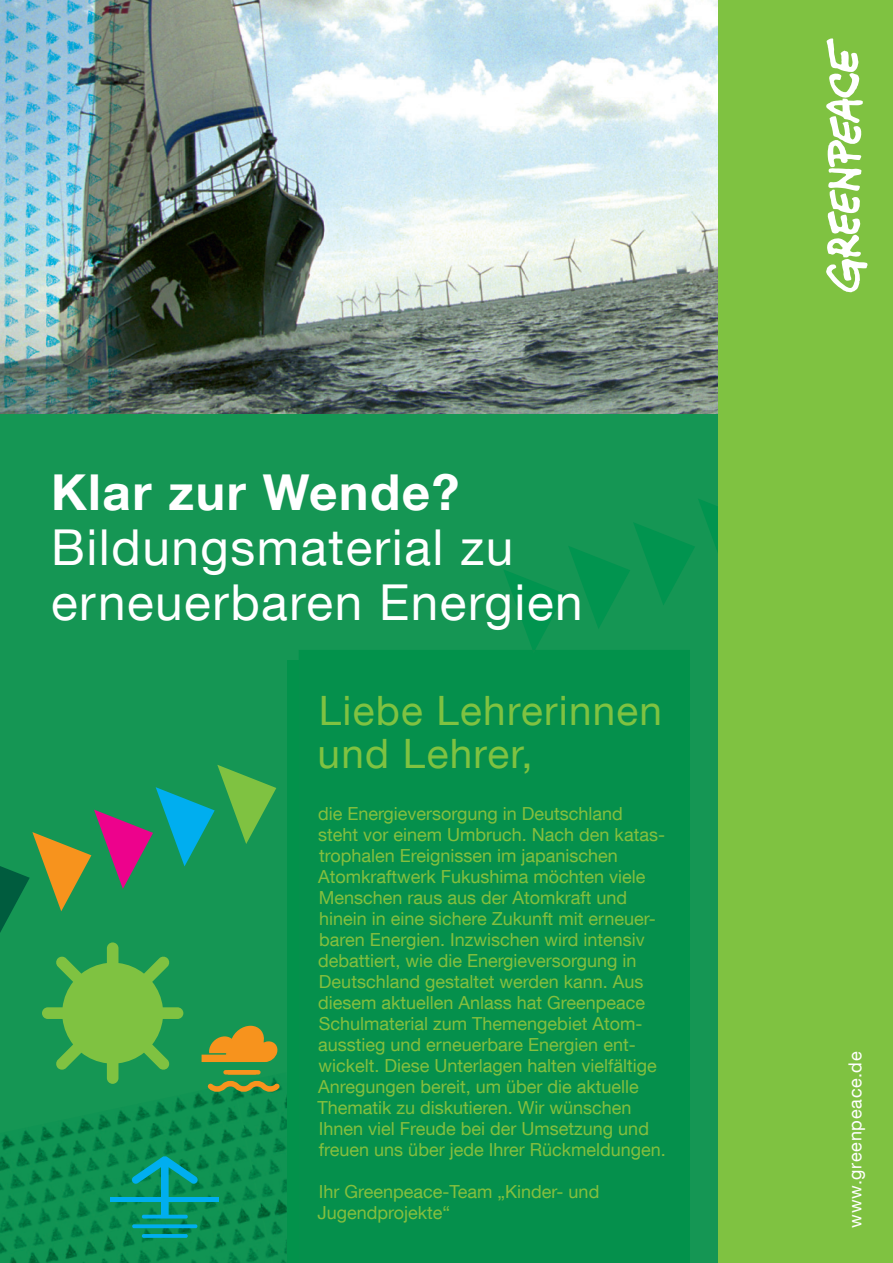
<style>
.page{position:relative;width:893px;height:1263px;background:#fff}
.page>*{position:absolute;margin:0;border:0;box-sizing:border-box;transform-origin:0 0}
.t1{font:49.5px/55.5px "Helvetica Neue LT Com";letter-spacing:.03em;color:#fff}
.t2{font:700 49.5px "Helvetica Neue LT Com";letter-spacing:.03em;color:#fff}
.t3{font:40.5px/43.5px "Helvetica Neue LT Com";letter-spacing:.03em;color:#7fc241}
.t4{font:18px/21px "Helvetica Neue LT Com";color:#84bf3e}
.t5{font:18px "Helvetica Neue LT Com";letter-spacing:.04em;color:#fff}
</style>
<div class="page">
<img style="left:0;top:0;width:718px;height:415px">
<div style="left:0;top:415px;width:745px;height:848px;background:#159654"></div>
<img style="left:0;top:1093px;width:235px;height:170px">
<img style="left:235px;top:1074px;width:52px;height:189px">
<img style="left:62px;top:1220px;width:211px;height:43px">
<div style="left:718px;top:0;width:175px;height:1263px;background:#7fc241"></div>
<svg style="left:826px;top:38px;width:41px;height:254px"></svg>
<svg style="left:42px;top:942px;width:141px;height:142px"></svg>
<hr style="left:111px;top:1197px;width:108px;height:4px;background:#00aeef">
<svg style="left:129px;top:1156px;width:71px;height:82px"></svg>
<svg style="left:223px;top:1070px;width:34px;height:4px"></svg>
<div style="left:227px;top:1070px;width:34px;height:4px;background:#f7931d;border:2px solid #f7931d"></div>
<svg style="left:201px;top:1025px;width:77px;height:37px"></svg>
<svg style="left:203px;top:1075px;width:82px;height:23px"></svg>
<div style="left:287px;top:661px;width:12px;height:602px;background:#02924b"></div>
<div style="left:299px;top:650px;width:391px;height:613px;background:#02924b"></div>
<svg style="left:503px;top:499px;width:215px;height:154px"></svg>
<div style="left:299px;top:661px;width:380px;height:602px;background:#05904c"></div>
<svg style="left:0;top:765px;width:276px;height:168px"></svg>
<h1 class="t2" style="left:51px;top:461px;width:410px">Klar zur Wende?</h1>
<h1 class="t1" style="left:51px;top:518px;width:533px">Bildungsmaterial zu erneuerbaren Energien</h1>
<h2 class="t3" style="left:318px;top:687px;width:346px">Liebe Lehrerinnen und Lehrer,</h2>
<p class="t4" style="left:317px;top:802px;width:350px">die Energieversorgung in Deutschland steht vor einem Umbruch. Nach den katas&shy;trophalen Ereignissen im japanischen Atomkraftwerk Fukushima möchten viele Menschen raus aus der Atomkraft und hinein in eine sichere Zukunft mit erneuer&shy;baren Energien. Inzwischen wird intensiv debattiert, wie die Energieversorgung in Deutschland gestaltet werden kann. Aus diesem aktuellen Anlass hat Greenpeace Schul material zum Themengebiet Atom&shy;ausstieg und erneuerbare Energien ent&shy;wickelt. Diese Unterlagen halten vielfältige Anregungen bereit, um über die aktuelle Thematik zu diskutieren. Wir wünschen Ihnen viel Freude bei der Umsetzung und freuen uns über jede Ihrer Rückmeldungen.</p>
<p class="t4" style="left:317px;top:1180px;width:283px">Ihr Greenpeace-Team „Kinder- und<br>Jugendprojekte“</p>
<p class="t5" style="left:844px;top:1228px;width:178px;rotate:-90deg">www.greenpeace.de</p>
</div>
